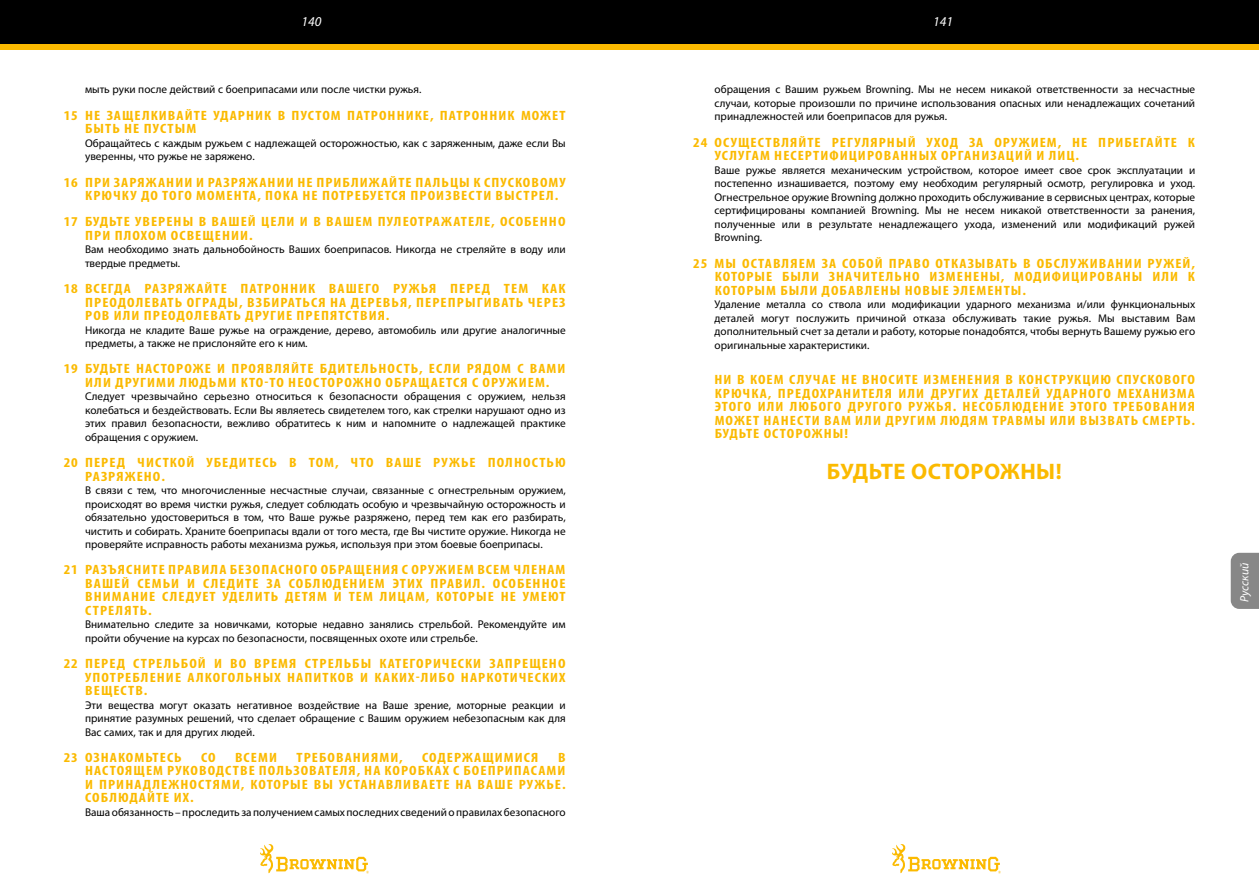
<style>
.page{position:relative;width:1259px;height:893px;background:#fff}
.page>*{position:absolute;margin:0;border:0;box-sizing:border-box;transform-origin:0 0}
.t1{font:700 22.5px "Myriad Pro";letter-spacing:.02em;color:#fbba00}
.t2{font:700 condensed 13.5px/13.5px "Myriad Pro";letter-spacing:.07em;color:#fbba00;text-align:justify;scale:1.15 1}
.t3{font:italic 13.5px "Myriad Pro";color:#fff}
.t4{font:italic 12px "Myriad Pro";letter-spacing:-.005em;color:#fff}
.t5{font:11.25px/13.5px "Myriad Pro";color:#000;text-align:justify}
</style>
<div class="page">
<div style="left:0;top:0;width:1259px;height:45px;background:#000"></div>
<div style="left:0;top:44px;width:1259px;height:5px;background:#fbba00"></div>
<svg style="left:260px;top:844px;width:109px;height:29px"></svg>
<svg style="left:892px;top:844px;width:108px;height:29px"></svg>
<div style="left:1230px;top:553px;width:29px;height:56px;background:#878787"></div>
<p class="t3" style="left:301px;top:13px;width:21px">140</p>
<p class="t3" style="left:933px;top:13px;width:21px">141</p>
<p class="t5" style="left:85px;top:83px;width:338px">мыть руки после действий с боеприпасами или после чистки ружья.</p>
<p class="t2" style="left:85px;top:108px;width:419px;text-indent:-21px">15 НЕ ЗАЩЕЛКИВАЙТЕ УДАРНИК В ПУСТОМ ПАТРОННИКЕ, ПАТРОННИК МОЖЕТ<br>БЫТЬ НЕ ПУСТЫМ</p>
<p class="t5" style="left:85px;top:136px;width:482px">Обращайтесь с каждым ружьем с надлежащей осторожностью, как с заряженным, даже если Вы уверенны, что ружье не заряжено.</p>
<p class="t2" style="left:85px;top:175px;width:419px;text-indent:-21px">16 ПРИ ЗАРЯЖАНИИ И РАЗРЯЖАНИИ НЕ ПРИБЛИЖАЙТЕ ПАЛЬЦЫ К СПУСКОВОМУ<br>КРЮЧКУ ДО ТОГО МОМЕНТА, ПОКА НЕ ПОТРЕБУЕТСЯ ПРОИЗВЕСТИ ВЫСТРЕЛ.</p>
<p class="t2" style="left:85px;top:215px;width:419px;text-indent:-21px">17 БУДЬТЕ УВЕРЕНЫ В ВАШЕЙ ЦЕЛИ И В ВАШЕМ ПУЛЕОТРАЖАТЕЛЕ, ОСОБЕННО<br>ПРИ ПЛОХОМ ОСВЕЩЕНИИ.</p>
<p class="t5" style="left:85px;top:243px;width:482px">Вам необходимо знать дальнобойность Ваших боеприпасов. Никогда не стреляйте в воду или твердые предметы.</p>
<p class="t2" style="left:85px;top:281px;width:419px;text-indent:-21px">18 ВСЕГДА РАЗРЯЖАЙТЕ ПАТРОННИК ВАШЕГО РУЖЬЯ ПЕРЕД ТЕМ КАК ПРЕОДОЛЕВАТЬ ОГРАДЫ, ВЗБИРАТЬСЯ НА ДЕРЕВЬЯ, ПЕРЕПРЫГИВАТЬ ЧЕРЕЗ РОВ ИЛИ ПРЕОДОЛЕВАТЬ ДРУГИЕ ПРЕПЯТСТВИЯ.</p>
<p class="t5" style="left:85px;top:323px;width:482px">Никогда не кладите Ваше ружье на ограждение, дерево, автомобиль или другие аналогичные предметы, а также не прислоняйте его к ним.</p>
<p class="t2" style="left:64px;top:362px;width:438px;text-align:center">19 БУДЬТЕ НАСТОРОЖЕ И ПРОЯВЛЯЙТЕ БДИТЕЛЬНОСТЬ, ЕСЛИ РЯДОМ С ВАМИ<br>ИЛИ ДРУГИМИ ЛЮДЬМИ КТО-ТО НЕОСТОРОЖНО ОБРАЩАЕТСЯ С ОРУЖИЕМ.</p>
<p class="t5" style="left:85px;top:390px;width:482px">Следует чрезвычайно серьезно относиться к безопасности обращения с оружием, нельзя колебаться и бездействовать. Если Вы являетесь свидетелем того, как стрелки нарушают одно из этих правил безопасности, вежливо обратитесь к ним и напомните о надлежащей практике обращения с оружием.</p>
<p class="t2" style="left:85px;top:455px;width:419px;text-indent:-21px">20 ПЕРЕД ЧИСТКОЙ УБЕДИТЕСЬ В ТОМ, ЧТО ВАШЕ РУЖЬЕ ПОЛНОСТЬЮ<br>РАЗРЯЖЕНО.</p>
<p class="t5" style="left:85px;top:483px;width:482px">В связи с тем, что многочисленные несчастные случаи, связанные с огнестрельным оружием, происходят во время чистки ружья, следует соблюдать особую и чрезвычайную осторожность и обязательно удостовериться в том, что Ваше ружье разряжено, перед тем как его разбирать, чистить и собирать. Храните боеприпасы вдали от того места, где Вы чистите оружие. Никогда не проверяйте исправность работы механизма ружья, используя при этом боевые боеприпасы.</p>
<p class="t2" style="left:85px;top:563px;width:419px;text-indent:-21px">21 РАЗЪЯСНИТЕ ПРАВИЛА БЕЗОПАСНОГО ОБРАЩЕНИЯ С ОРУЖИЕМ ВСЕМ ЧЛЕНАМ ВАШЕЙ СЕМЬИ И СЛЕДИТЕ ЗА СОБЛЮДЕНИЕМ ЭТИХ ПРАВИЛ. ОСОБЕННОЕ ВНИМАНИЕ СЛЕДУЕТ УДЕЛИТЬ ДЕТЯМ И ТЕМ ЛИЦАМ, КОТОРЫЕ НЕ УМЕЮТ СТРЕЛЯТЬ.</p>
<p class="t5" style="left:85px;top:618px;width:482px">Внимательно следите за новичками, которые недавно занялись стрельбой. Рекомендуйте им пройти обучение на курсах по безопасности, посвященных охоте или стрельбе.</p>
<p class="t2" style="left:85px;top:656px;width:419px;text-indent:-21px">22 ПЕРЕД СТРЕЛЬБОЙ И ВО ВРЕМЯ СТРЕЛЬБЫ КАТЕГОРИЧЕСКИ ЗАПРЕЩЕНО УПОТРЕБЛЕНИЕ АЛКОГОЛЬНЫХ НАПИТКОВ И КАКИХ-ЛИБО НАРКОТИЧЕСКИХ ВЕЩЕСТВ.</p>
<p class="t5" style="left:85px;top:698px;width:482px">Эти вещества могут оказать негативное воздействие на Ваше зрение, моторные реакции и принятие разумных решений, что сделает обращение с Вашим оружием небезопасным как для Вас самих, так и для других людей.</p>
<p class="t2" style="left:64px;top:750px;width:104px">23 ОЗНАКОМЬТЕСЬ</p>
<p class="t2" style="left:201px;top:750px;width:14px">СО</p>
<p class="t2" style="left:235px;top:750px;width:38px">ВСЕМИ</p>
<p class="t2" style="left:296px;top:750px;width:94px">ТРЕБОВАНИЯМИ,</p>
<p class="t2" style="left:422px;top:750px;width:103px">СОДЕРЖАЩИМИСЯ</p>
<p class="t2" style="left:85px;top:750px;width:419px;text-indent:473px">В НАСТОЯЩЕМ РУКОВОДСТВЕ ПОЛЬЗОВАТЕЛЯ, НА КОРОБКАХ С БОЕПРИПАСАМИ И ПРИНАДЛЕЖНОСТЯМИ, КОТОРЫЕ ВЫ УСТАНАВЛИВАЕТЕ НА ВАШЕ РУЖЬЕ.<br>СОБЛЮДАЙТЕ ИХ.</p>
<p class="t5" style="left:85px;top:805px;width:482px">Ваша обязанность – проследить за получением самых последних сведений о правилах безопасного</p>
<p class="t5" style="left:714px;top:83px;width:482px">обращения с Вашим ружьем Browning. Мы не несем никакой ответственности за несчастные случаи, которые произошли по причине использования опасных или ненадлежащих сочетаний принадлежностей или боеприпасов для ружья.</p>
<p class="t2" style="left:714px;top:135px;width:419px;text-indent:-21px">24 ОСУЩЕСТВЛЯЙТЕ РЕГУЛЯРНЫЙ УХОД ЗА ОРУЖИЕМ, НЕ ПРИБЕГАЙТЕ К<br>УСЛУГАМ НЕСЕРТИФИЦИРОВАННЫХ ОРГАНИЗАЦИЙ И ЛИЦ.</p>
<p class="t5" style="left:714px;top:163px;width:482px">Ваше ружье является механическим устройством, которое имеет свое срок эксплуатации и постепенно изнашивается, поэтому ему необходим регулярный осмотр, регулировка и уход.<br>Огнестрельное оружие Browning должно проходить обслуживание в сервисных центрах, которые сертифицированы компанией Browning. Мы не несем никакой ответственности за ранения, полученные или в результате ненадлежащего ухода, изменений или модификаций ружей Browning.</p>
<p class="t2" style="left:714px;top:256px;width:419px;text-indent:-21px">25 МЫ ОСТАВЛЯЕМ ЗА СОБОЙ ПРАВО ОТКАЗЫВАТЬ В ОБСЛУЖИВАНИИ РУЖЕЙ, КОТОРЫЕ БЫЛИ ЗНАЧИТЕЛЬНО ИЗМЕНЕНЫ, МОДИФИЦИРОВАНЫ ИЛИ К КОТОРЫМ БЫЛИ ДОБАВЛЕНЫ НОВЫЕ ЭЛЕМЕНТЫ.</p>
<p class="t5" style="left:714px;top:297px;width:482px">Удаление металла со ствола или модификации ударного механизма и/или функциональных деталей могут послужить причиной отказа обслуживать такие ружья. Мы выставим Вам дополнительный счет за детали и работу, которые понадобятся, чтобы вернуть Вашему ружью его оригинальные характеристики.</p>
<p class="t2" style="left:714px;top:372px;width:419px">НИ В КОЕМ СЛУЧАЕ НЕ ВНОСИТЕ ИЗМЕНЕНИЯ В КОНСТРУКЦИЮ СПУСКОВОГО КРЮЧКА, ПРЕДОХРАНИТЕЛЯ ИЛИ ДРУГИХ ДЕТАЛЕЙ УДАРНОГО МЕХАНИЗМА ЭТОГО ИЛИ ЛЮБОГО ДРУГОГО РУЖЬЯ. НЕСОБЛЮДЕНИЕ ЭТОГО ТРЕБОВАНИЯ МОЖЕТ НАНЕСТИ ВАМ ИЛИ ДРУГИМ ЛЮДЯМ ТРАВМЫ ИЛИ ВЫЗВАТЬ СМЕРТЬ.<br>БУДЬТЕ ОСТОРОЖНЫ!</p>
<h1 class="t1" style="left:827px;top:457px;width:236px">БУДЬТЕ ОСТОРОЖНЫ!</h1>
<p class="t4" style="left:1237px;top:602px;width:41px;rotate:-90deg">Русский</p>
</div>
